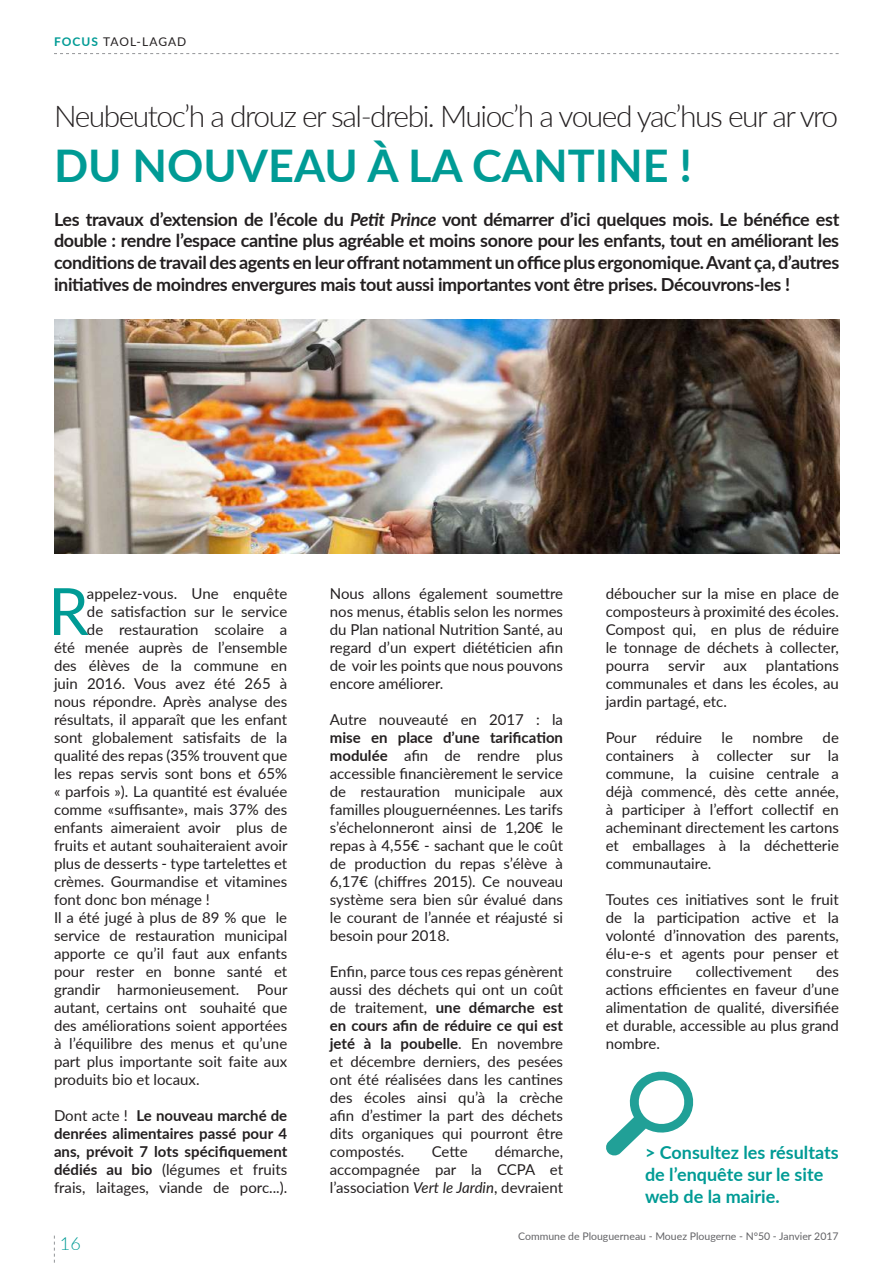
<style>
.page{position:relative;width:893px;height:1263px;background:#fff}
.page>*{position:absolute;margin:0;border:0;box-sizing:border-box;transform-origin:0 0}
.t1{font:65.25px "Lato";color:#009b95}
.t2{font:700 45px "Lato";color:#009b95}
.t3{font:300 30px "Lato";letter-spacing:-.05em;color:#231f20}
.t4{font:700 18px/21.6px "Lato";letter-spacing:-.02em;color:#231f20;text-align:justify}
.t5{font:700 18px/21.6px "Lato";color:#009b95}
.t6{font:300 18px "Lato";color:#009b95}
.t7{font:15px/18px "Lato";color:#231f20;text-align:justify}
.t8{font:700 15px/18px "Lato";color:#231f20;text-align:justify}
.t9{font:12px "Lato";letter-spacing:.085em;color:#231f20}
.t10{font:10.5px "Lato";color:#636366}
.s1{font-weight:700;color:#009b95}
.s2{font-style:italic}
.s3{font-weight:400}
.s4{font-weight:700}
</style>
<div class="page">
<svg style="left:54px;top:53px;width:785px;height:1px"></svg>
<svg style="left:54px;top:1235px;width:1px;height:28px"></svg>
<img style="left:54px;top:319px;width:785px;height:235px">
<svg style="left:606px;top:1071px;width:87px;height:84px"></svg>
<p class="t9" style="left:54px;top:33px;width:134px"><span class="s1">FOCUS</span> TAOL-LAGAD</p>
<h3 class="t3" style="left:54px;top:95px;width:786px">Neubeutoc’h a drouz er sal-drebi. Muioc’h a voued yac’hus eur ar vro</h3>
<h2 class="t2" style="left:54px;top:133px;width:640px">DU NOUVEAU À LA CANTINE !</h2>
<p class="t4" style="left:54px;top:208px;width:787px">Les travaux d’extension de l’école du <span class="s2">Petit Prince</span> vont démarrer d’ici quelques mois. Le bénéfice est double : rendre l’espace cantine plus agréable et moins sonore pour les enfants, tout en améliorant les conditions de travail des agents en leur offrant notamment un office plus ergonomique. Avant ça, d’autres initiatives de moindres envergures mais tout aussi importantes vont être prises. Découvrons-les !</p>
<h1 class="t1" style="left:48px;top:565px;width:42px">R</h1>
<p class="t7" style="left:87px;top:584px;width:202px">appelez-vous. Une enquête</p>
<p class="t7" style="left:87px;top:602px;width:202px">de satisfaction sur le service</p>
<p class="t7" style="left:87px;top:620px;width:202px">de restauration scolaire a</p>
<p class="t7" style="left:54px;top:638px;width:235px">été menée auprès de l’ensemble</p>
<p class="t7" style="left:54px;top:656px;width:235px">des élèves de la commune en</p>
<p class="t7" style="left:54px;top:674px;width:235px">juin 2016. Vous avez été 265 à</p>
<p class="t7" style="left:54px;top:692px;width:235px">nous répondre. Après analyse des</p>
<p class="t7" style="left:54px;top:710px;width:235px">résultats, il apparaît que les enfant</p>
<p class="t7" style="left:54px;top:728px;width:235px">sont globalement satisfaits de la</p>
<p class="t7" style="left:54px;top:746px;width:235px">qualité des repas (35% trouvent que</p>
<p class="t7" style="left:54px;top:764px;width:235px">les repas servis sont bons et 65%</p>
<p class="t7" style="left:54px;top:782px;width:235px">« parfois »). La quantité est évaluée</p>
<p class="t7" style="left:54px;top:800px;width:235px">comme «suffisante», mais 37% des</p>
<p class="t7" style="left:54px;top:818px;width:235px">enfants aimeraient avoir plus de</p>
<p class="t7" style="left:54px;top:836px;width:235px">fruits et autant souhaiteraient avoir</p>
<p class="t7" style="left:54px;top:854px;width:235px">plus de desserts - type tartelettes et</p>
<p class="t7" style="left:54px;top:872px;width:235px">crèmes. Gourmandise et vitamines</p>
<p class="t7" style="left:54px;top:890px;width:157px">font donc bon ménage !</p>
<p class="t7" style="left:54px;top:908px;width:235px">Il a été jugé à plus de 89 % que le</p>
<p class="t7" style="left:54px;top:926px;width:235px">service de restauration municipal</p>
<p class="t7" style="left:54px;top:944px;width:235px">apporte ce qu’il faut aux enfants</p>
<p class="t7" style="left:54px;top:962px;width:235px">pour rester en bonne santé et</p>
<p class="t7" style="left:54px;top:980px;width:235px">grandir harmonieusement. Pour</p>
<p class="t7" style="left:54px;top:998px;width:235px">autant, certains ont souhaité que</p>
<p class="t7" style="left:54px;top:1016px;width:235px">des améliorations soient apportées</p>
<p class="t7" style="left:54px;top:1034px;width:235px">à l’équilibre des menus et qu’une</p>
<p class="t7" style="left:54px;top:1052px;width:235px">part plus importante soit faite aux</p>
<p class="t7" style="left:54px;top:1070px;width:147px">produits bio et locaux.</p>
<p class="t8" style="left:54px;top:1106px;width:235px"><span class="s3">Dont acte !</span> Le nouveau marché de denrées alimentaires passé pour 4 ans, prévoit 7 lots spécifiquement dédiés au bio <span class="s3">(légumes et fruits frais, laitages, viande de porc...).</span></p>
<p class="t6" style="left:60px;top:1231px;width:22px">16</p>
<p class="t7" style="left:330px;top:584px;width:235px">Nous allons également soumettre nos menus, établis selon les normes du Plan national Nutrition Santé, au regard d’un expert diététicien afin de voir les points que nous pouvons encore améliorer.</p>
<p class="t7" style="left:330px;top:710px;width:235px">Autre nouveauté en 2017 : la</p>
<p class="t7" style="left:330px;top:728px;width:235px"><span class="s4">mise en place d’une tarification modulée</span> afin de rendre plus accessible financièrement le service de restauration municipale aux familles plouguernéennes. Les tarifs s’échelonneront ainsi de 1,20€ le repas à 4,55€ - sachant que le coût de production du repas s’élève à 6,17€ (chiffres 2015). Ce nouveau système sera bien sûr évalué dans le courant de l’année et réajusté si besoin pour 2018.</p>
<p class="t7" style="left:330px;top:962px;width:235px">Enfin, parce tous ces repas génèrent aussi des déchets qui ont un coût de traitement, <span class="s4">une démarche est en cours afin de réduire ce qui est jeté à la poubelle</span>. En novembre et décembre derniers, des pesées ont été réalisées dans les cantines des écoles ainsi qu’à la crèche afin d’estimer la part des déchets dits organiques qui pourront être compostés.</p>
<p class="t7" style="left:330px;top:1142px;width:235px;text-indent:165px">démarche, accompagnée par la CCPA et l’association <span class="s2">Vert le Jardin</span>, devraient</p>
<p class="t7" style="left:432px;top:1142px;width:37px">Cette</p>
<p class="t7" style="left:606px;top:584px;width:235px">déboucher sur la mise en place de composteurs à proximité des écoles.<br>Compost qui, en plus de réduire le tonnage de déchets à collecter, pourra</p>
<p class="t7" style="left:606px;top:656px;width:235px;text-indent:160px">plantations communales et dans les écoles, au jardin partagé, etc.</p>
<p class="t7" style="left:606px;top:728px;width:32px">Pour</p>
<p class="t7" style="left:656px;top:728px;width:48px">réduire</p>
<p class="t7" style="left:722px;top:728px;width:13px">le</p>
<p class="t7" style="left:752px;top:728px;width:52px">nombre</p>
<p class="t7" style="left:668px;top:656px;width:80px">servir aux</p>
<p class="t7" style="left:606px;top:728px;width:235px;text-indent:217px">de containers à collecter sur la commune, la cuisine centrale a déjà commencé, dès cette année, à participer à l’effort collectif en acheminant directement les cartons et emballages à la déchetterie communautaire.</p>
<p class="t7" style="left:606px;top:890px;width:235px">Toutes ces initiatives sont le fruit de la participation active et la volonté d’innovation des parents, élu-e-s et agents pour penser et construire</p>
<p class="t7" style="left:606px;top:962px;width:235px;text-indent:210px">des actions efficientes en faveur d’une alimentation de qualité, diversifiée et durable, accessible au plus grand nombre.</p>
<p class="t7" style="left:696px;top:962px;width:98px">collectivement</p>
<p class="t5" style="left:645px;top:1141px;width:195px">&gt; Consultez les résultats de l’enquête sur le site web de la mairie.</p>
<p class="t10" style="left:518px;top:1228px;width:322px">Commune de Plouguerneau - Mouez Plougerne - N°50 - Janvier 2017</p>
</div>
